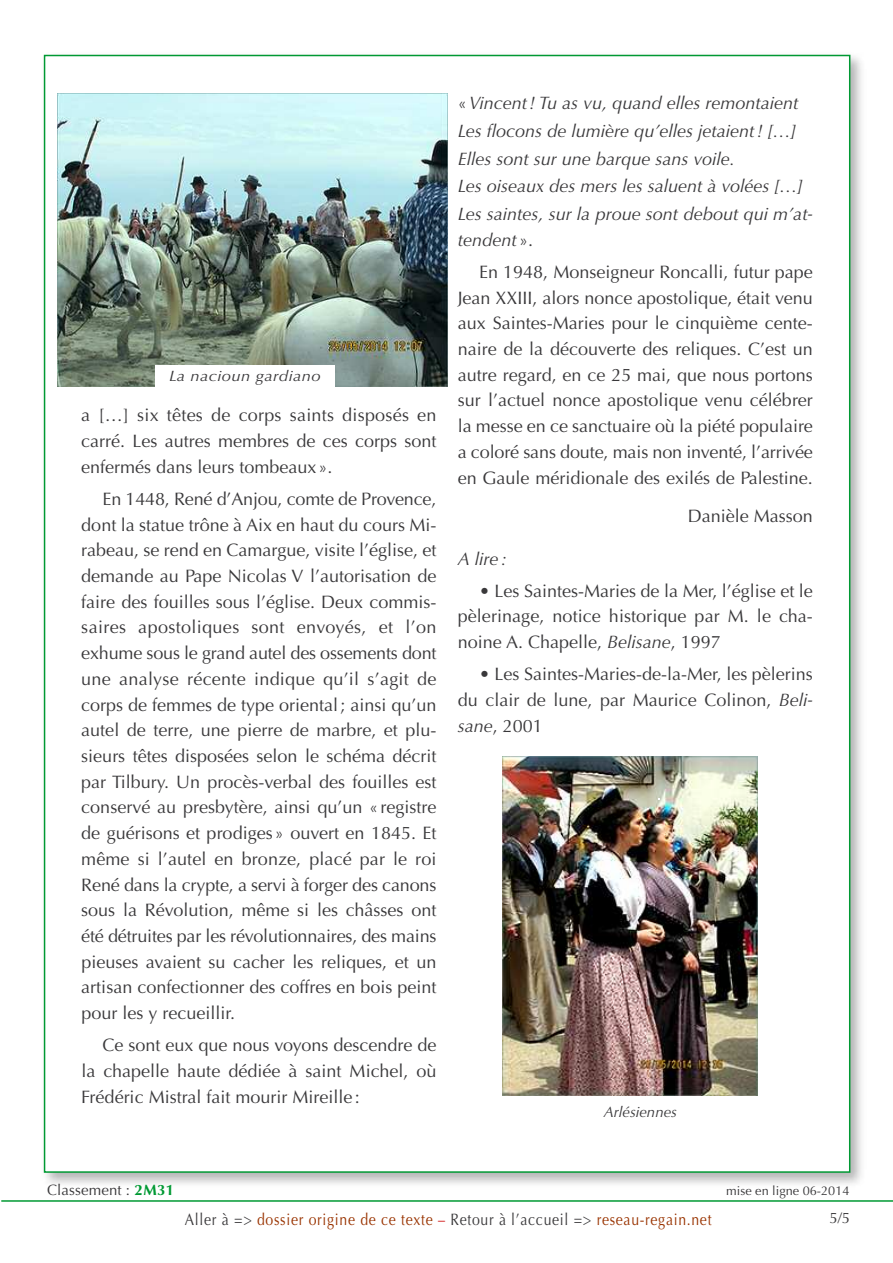
<style>
.page{position:relative;width:893px;height:1263px;background:#fff}
.page>*{position:absolute;margin:0;border:0;box-sizing:border-box;transform-origin:0 0}
.t1{font:18px/25.7px "Optima";color:#39383a;text-align:justify}
.t2{font:italic 18px/27.8px "Optima";color:#39383a}
.t3{font:16.5px "Optima";letter-spacing:.05em;color:#930;scale:.85 1}
.t4{font:15px "Optima";letter-spacing:.01em;color:#39383a}
.t5{font:italic 15px "Optima";letter-spacing:.025em;color:#39383a;scale:1.1 1}
.t6{font:italic 15px "Optima";color:#39383a}
.t7{font:12.75px "Optima";color:#39383a}
.s1{font-style:normal}
.s2{font-style:italic}
.s3{font-weight:700;color:#093}
.s4{color:#39383a}
.s5{color:#c00}
</style>
<div class="page">
<img style="left:43px;top:54px;width:819px;height:1130px">
<div style="left:45px;top:56px;width:804px;height:1115px;background:#fff"></div>
<hr style="left:1px;top:1200px;width:892px;height:2px;background:#093">
<img style="left:58px;top:93px;width:389px;height:294px">
<div style="left:155px;top:365px;width:180px;height:32px;background:#fff"></div>
<img style="left:503px;top:756px;width:255px;height:339px">
<p class="t5" style="left:169px;top:367px;width:139px">La nacioun gardiano</p>
<p class="t1" style="left:81px;top:403px;width:357px">a […] six têtes de corps saints disposés en carré. Les autres membres de ces corps sont enfermés dans leurs tombeaux ».</p>
<p class="t1" style="left:81px;top:486px;width:357px;text-indent:21px">En 1448, René d’Anjou, comte de Provence, dont la statue trône à Aix en haut du cours Mi&shy;rabeau, se rend en Camargue, visite l’église, et demande au Pape Nicolas V l’autorisation de faire des fouilles sous l’église. Deux commis&shy;saires apostoliques sont envoyés, et l’on exhume sous le grand autel des ossements dont une analyse récente indique qu’il s’agit de corps de femmes de type oriental; ainsi qu’un autel de terre, une pierre de marbre, et plu&shy;sieurs têtes disposées selon le schéma décrit par Tilbury. Un procès-verbal des fouilles est conservé au presbytère, ainsi qu’un «registre de guérisons et prodiges» ouvert en 1845. Et même si l’autel en bronze, placé par le roi René dans la crypte, a servi à forger des canons sous la Révolution, même si les châsses ont été détruites par les révolutionnaires, des mains pieuses avaient su cacher les reliques, et un artisan confectionner des coffres en bois peint pour les y recueillir.</p>
<p class="t1" style="left:81px;top:1032px;width:357px;text-indent:21px">Ce sont eux que nous voyons descendre de la chapelle haute dédiée à saint Michel, où Frédéric Mistral fait mourir Mireille:</p>
<p class="t2" style="left:458px;top:89px;width:357px"><span class="s1">«</span>Vincent! Tu as vu, quand elles remontaient Les flocons de lumière qu’elles jetaient! […] Elles sont sur une barque sans voile.<br>Les oiseaux des mers les saluent à volées […] Les saintes, sur la proue sont debout qui m’at-</p>
<p class="t1" style="left:479px;top:224px;width:335px;line-height:32.1px;text-indent:-21px"><span class="s2">tendent</span> ».<br>En 1948, Monseigneur Roncalli, futur pape</p>
<p class="t1" style="left:458px;top:285px;width:357px">Jean XXIII, alors nonce apostolique, était venu aux Saintes-Maries pour le cinquième cente&shy;naire de la découverte des reliques. C’est un autre regard, en ce 25 mai, que nous portons sur l’actuel nonce apostolique venu célébrer la messe en ce sanctuaire où la piété populaire a coloré sans doute, mais non inventé, l’arrivée en Gaule méridionale des exilés de Palestine.</p>
<p class="t1" style="left:688px;top:503px;width:127px">Danièle Masson</p>
<p class="t2" style="left:458px;top:545px;width:50px">A lire :</p>
<p class="t1" style="left:458px;top:578px;width:357px;text-indent:21px">• Les Saintes-Maries de la Mer, l’église et le pèlerinage, notice historique par M. le cha&shy;noine A. Chapelle, <span class="s2">Belisane</span>, 1997</p>
<p class="t1" style="left:458px;top:662px;width:357px;text-indent:21px">• Les Saintes-Maries-de-la-Mer, les pèlerins du clair de lune, par Maurice Colinon, <span class="s2">Beli&shy;sane</span>, 2001</p>
<p class="t6" style="left:604px;top:1103px;width:75px">Arlésiennes</p>
<p class="t4" style="left:47px;top:1181px;width:129px">Classement : <span class="s3">2M31</span></p>
<p class="t7" style="left:726px;top:1183px;width:125px">mise en ligne 06-2014</p>
<p class="t3" style="left:185px;top:1210px;width:621px"><span class="s4">Aller à =&gt;</span> dossier origine de ce texte <span class="s5">–</span> <span class="s4">Retour à l’accueil =&gt;</span> reseau-regain.net</p>
<p class="t4" style="left:829px;top:1209px;width:22px">5/5</p>
</div>
